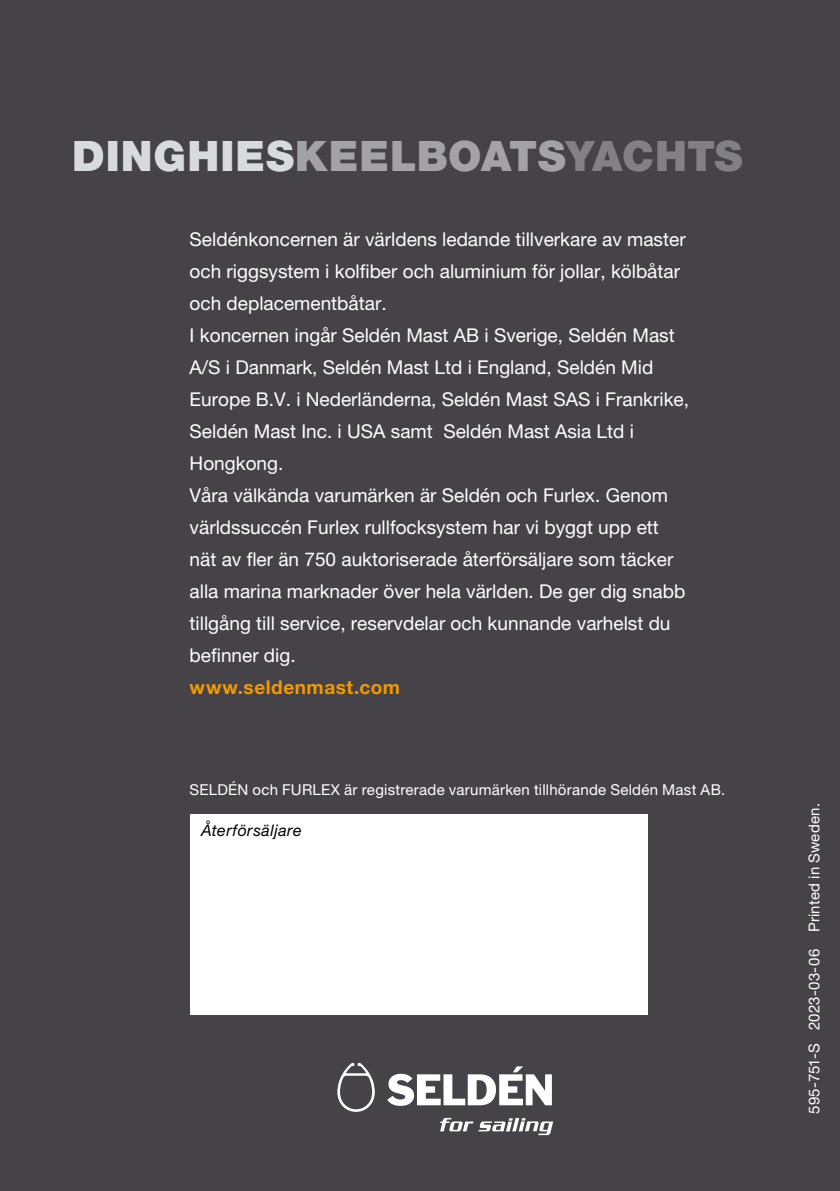
<style>
.page{position:relative;width:840px;height:1191px;background:#fff}
.page>*{position:absolute;margin:0;border:0;box-sizing:border-box;transform-origin:0 0}
.t1{font:900 42px "Helvetica Neue LT Pro";letter-spacing:.02em;color:#a3a3a7}
.t2{font:19px/32px "Helvetica Neue LT Pro";color:#fff}
.t3{font:700 19px "Helvetica Neue LT Pro";letter-spacing:.025em;color:#f49900}
.t4{font:italic 16px "Helvetica Neue LT Pro";letter-spacing:.03em;color:#000}
.t5{font:15px "Helvetica Neue LT Pro";letter-spacing:.015em;color:#fff}
.s1{color:#d8dbdc}
.s2{color:#818084}
</style>
<div class="page">
<div style="left:0;top:0;width:839px;height:1191px;background:#454347"></div>
<svg style="left:337px;top:1062px;width:37px;height:49px"></svg>
<svg style="left:387px;top:1066px;width:164px;height:39px"></svg>
<svg style="left:440px;top:1118px;width:113px;height:17px"></svg>
<div style="left:189px;top:814px;width:458px;height:201px;background:#fff"></div>
<h1 class="t1" style="left:72px;top:131px;width:671px"><span class="s1">DINGHIES</span>KEELBOATS<span class="s2">YACHTS</span></h1>
<p class="t2" style="left:189px;top:223px;width:500px">Seldénkoncernen är världens ledande tillverkare av master och riggsystem i kolfiber och aluminium för jollar, kölbåtar och deplacementbåtar.<br>I koncernen ingår Seldén Mast AB i Sverige, Seldén Mast A/S i Danmark, Seldén Mast Ltd i England, Seldén Mid Europe B.V. i Nederländerna, Seldén Mast SAS i Frankrike, Seldén Mast Inc. i USA samt Seldén Mast Asia Ltd i Hongkong.<br>Våra välkända varumärken är Seldén och Furlex. Genom världssuccén Furlex rullfocksystem har vi byggt upp ett nät av fler än 750 auktoriserade återförsäljare som täcker alla marina marknader över hela världen. De ger dig snabb tillgång till service, reservdelar och kunnande varhelst du befinner dig.</p>
<p class="t3" style="left:189px;top:675px;width:212px">www.seldenmast.com</p>
<p class="t5" style="left:189px;top:780px;width:537px">SELDÉN och FURLEX är registrerade varumärken tillhörande Seldén Mast AB.</p>
<p class="t4" style="left:201px;top:821px;width:102px">Återförsäljare</p>
<p class="t5" style="left:804px;top:1113px;width:312px;rotate:-90deg">595-751-S 2023-03-06 Printed in Sweden.</p>
</div>
